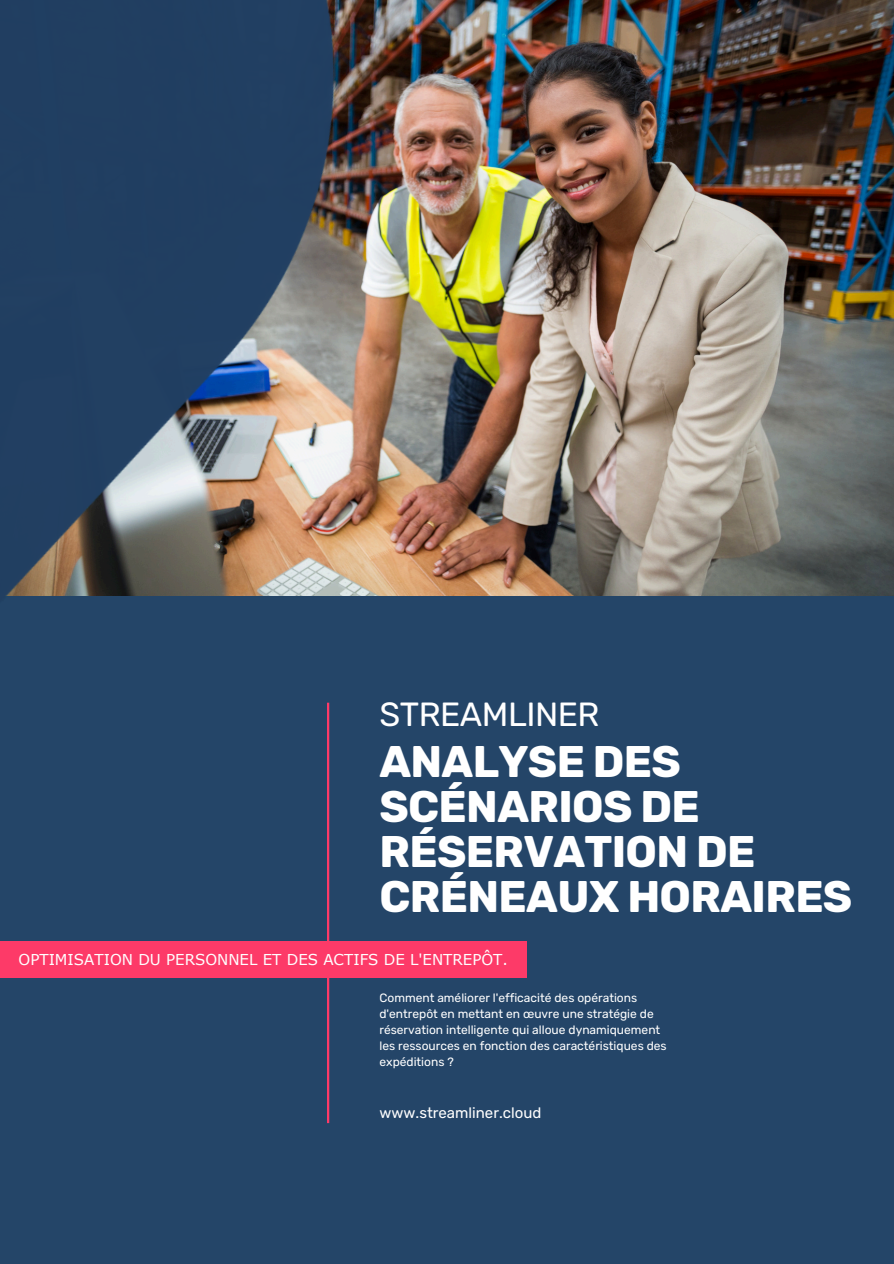
<style>
.page{position:relative;width:894px;height:1264px;background:#fff}
.page>*{position:absolute;margin:0;border:0;box-sizing:border-box;transform-origin:0 0}
.t1{font:700 44.1px/45px "Rubik";letter-spacing:-.015em;color:#fff}
.t2{font:33.45px "Rubik";letter-spacing:-.015em;color:#fff}
.t3{font:15px "Verdana";color:#fff}
.t4{font:15px "Rubik";color:#fff}
.t5{font:12px/16px "Rubik";color:#fff}
</style>
<div class="page">
<div style="left:0;top:0;width:893px;height:1263px;background:#244568"></div>
<hr style="left:327px;top:702px;width:2px;height:421px;background:#fd3a68">
<div style="left:0;top:941px;width:526px;height:37px;background:#fd3a68"></div>
<img style="left:492px;top:0;width:401px;height:595px">
<img style="left:6px;top:0;width:486px;height:596px">
<h1 class="t2" style="left:379px;top:694px;width:221px">STREAMLINER</h1>
<h2 class="t1" style="left:379px;top:739px;width:474px">ANALYSE DES<br>SCÉNARIOS DE<br>RÉSERVATION DE<br>CRÉNEAUX HORAIRES</h2>
<p class="t3" style="left:19px;top:949px;width:491px">OPTIMISATION DU PERSONNEL ET DES ACTIFS DE L'ENTREPÔT.</p>
<h3 class="t5" style="left:379px;top:989px;width:289px">Comment améliorer l'efficacité des opérations d'entrepôt en mettant en œuvre une stratégie de réservation intelligente qui alloue dynamiquement les ressources en fonction des caractéristiques des expéditions ?</h3>
<p class="t4" style="left:379px;top:1103px;width:163px">www.streamliner.cloud</p>
</div>
